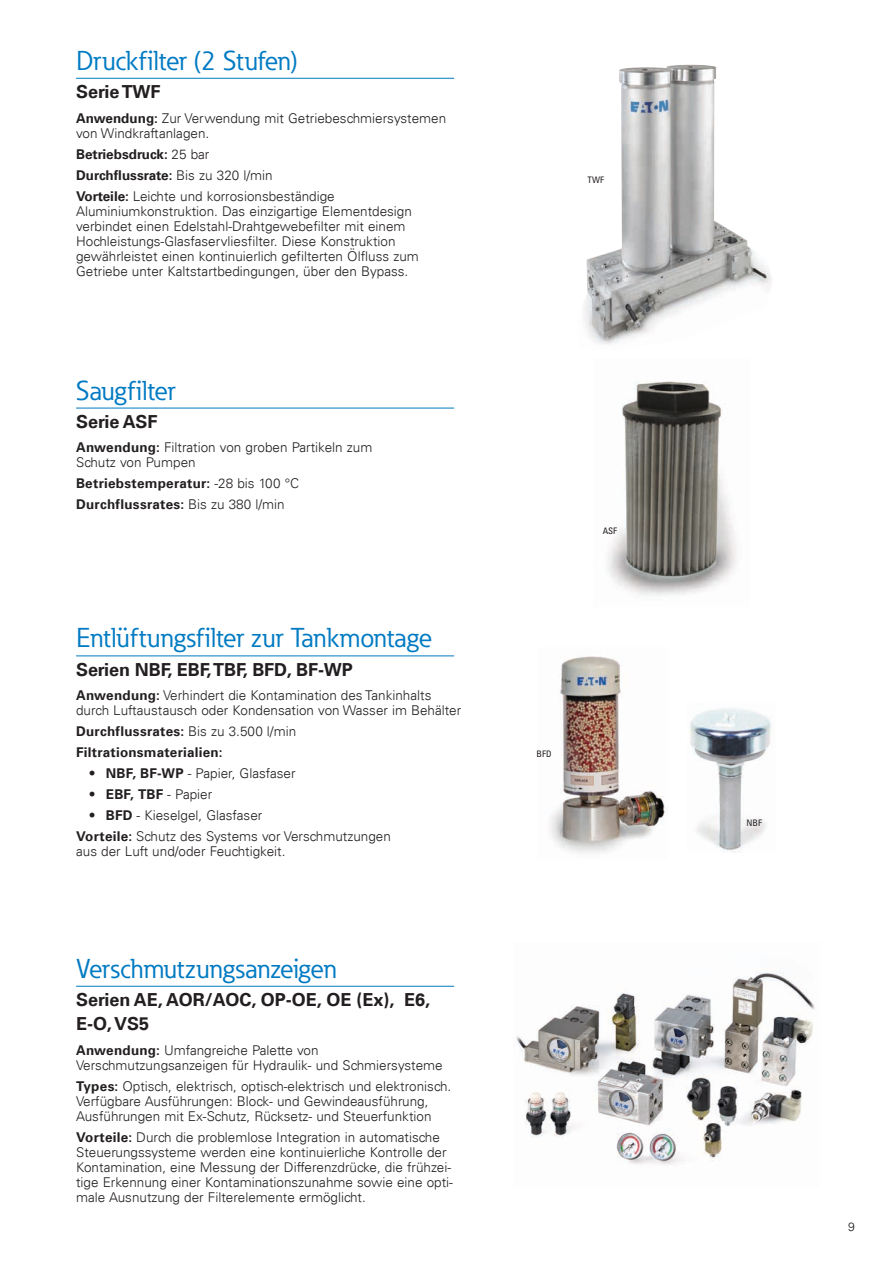
<style>
.page{position:relative;width:893px;height:1263px;background:#fff}
.page>*{position:absolute;margin:0;border:0;box-sizing:border-box;transform-origin:0 0}
.t1{font:27px "Eaton";color:#007ac2}
.t2{font:27px "Eaton";letter-spacing:-.02em;color:#007ac2}
.t3{font:700 18px/24px "Univers LT";color:#231f20}
.t4{font:300 13.5px/15px "Univers LT";color:#231f20}
.t5{font:700 13.5px/21px "Univers LT";letter-spacing:.02em;color:#231f20}
.t6{font:300 12px "Univers LT";color:#231f20}
.t7{font:condensed 9px "Univers LT";color:#231f20}
.s1{font-weight:700}
.s2{font-weight:300}
</style>
<div class="page">
<hr style="left:76px;top:78px;width:378px;height:1px;background:#007ac2">
<hr style="left:76px;top:408px;width:378px;height:1px;background:#007ac2">
<hr style="left:76px;top:655px;width:378px;height:1px;background:#007ac2">
<hr style="left:76px;top:986px;width:378px;height:1px;background:#007ac2">
<img style="left:690px;top:708px;width:81px;height:144px">
<img style="left:550px;top:656px;width:118px;height:197px">
<img style="left:608px;top:381px;width:129px;height:215px">
<img style="left:516px;top:971px;width:299px;height:194px">
<img style="left:584px;top:65px;width:187px;height:280px">
<h1 class="t2" style="left:76px;top:43px;width:223px">Druckfilter (2 Stufen)</h1>
<h2 class="t3" style="left:76px;top:80px;width:86px">Serie TWF</h2>
<p class="t4" style="left:76px;top:110px;width:372px"><span class="s1">Anwendung:</span> Zur Verwendung mit Getriebeschmiersystemen von Windkraftanlagen.</p>
<p class="t4" style="left:76px;top:143px;width:260px;line-height:21px"><span class="s1">Betriebsdruck:</span> 25 bar<br><span class="s1">Durchflussrate:</span> Bis zu 320 l/min<br><span class="s1">Vorteile:</span> Leichte und korrosionsbeständige</p>
<p class="t4" style="left:76px;top:203px;width:344px">Aluminiumkonstruktion. Das einzigartige Elementdesign verbindet einen Edelstahl-Drahtgewebefilter mit einem Hochleistungs-Glasfaservliesfilter. Diese Konstruktion gewährleistet einen kontinuierlich gefilterten Ölfluss zum Getriebe unter Kaltstartbedingungen, über den Bypass.</p>
<h1 class="t1" style="left:76px;top:373px;width:100px">Saugfilter</h1>
<h2 class="t3" style="left:76px;top:410px;width:83px">Serie ASF</h2>
<p class="t4" style="left:76px;top:440px;width:298px"><span class="s1">Anwendung:</span> Filtration von groben Partikeln zum<br>Schutz von Pumpen</p>
<p class="t5" style="left:76px;top:473px;width:224px">Betriebstemperatur: <span class="s2">-28 bis 100 °C<br></span>Durchflussrates: <span class="s2">Bis zu 380 l/min</span></p>
<h1 class="t1" style="left:76px;top:621px;width:358px">Entlüftungsfilter zur Tankmontage</h1>
<h2 class="t3" style="left:76px;top:657px;width:278px">Serien NBF, EBF, TBF, BFD, BF-WP</h2>
<p class="t4" style="left:76px;top:688px;width:387px"><span class="s1">Anwendung:</span> Verhindert die Kontamination des Tankinhalts durch Luftaustausch oder Kondensation von Wasser im Behälter</p>
<p class="t5" style="left:76px;top:721px;width:222px">Durchflussrates: <span class="s2">Bis zu 3.500 l/min<br></span>Filtrationsmaterialien:</p>
<p class="t4" style="left:89px;top:766px;width:208px">• <span class="s1">NBF, BF-WP</span> - Papier, Glasfaser</p>
<p class="t4" style="left:89px;top:787px;width:125px">• <span class="s1">EBF, TBF</span> - Papier</p>
<p class="t4" style="left:76px;top:805px;width:316px;line-height:21px;text-indent:13px">• <span class="s1">BFD</span> - Kieselgel, Glasfaser<br><span class="s1">Vorteile:</span> Schutz des Systems vor Verschmutzungen</p>
<p class="t4" style="left:76px;top:844px;width:211px">aus der Luft und/oder Feuchtigkeit.</p>
<h1 class="t1" style="left:76px;top:951px;width:262px">Verschmutzungsanzeigen</h1>
<h2 class="t3" style="left:76px;top:988px;width:355px">Serien AE, AOR/AOC, OP-OE, OE (Ex), E6,<br>E-O, VS5</h2>
<p class="t4" style="left:76px;top:1042px;width:368px"><span class="s1">Anwendung:</span> Umfangreiche Palette von<br>Verschmutzungsanzeigen für Hydraulik- und Schmiersysteme</p>
<p class="t4" style="left:76px;top:1078px;width:377px"><span class="s1">Types:</span> Optisch, elektrisch, optisch-elektrisch und elektronisch.<br>Verfügbare Ausführungen: Block- und Gewindeausführung,<br>Ausführungen mit Ex-Schutz, Rücksetz- und Steuerfunktion</p>
<p class="t4" style="left:76px;top:1129px;width:378px"><span class="s1">Vorteile:</span> Durch die problemlose Integration in automatische Steuerungssysteme werden eine kontinuierliche Kontrolle der Kontamination, eine Messung der Differenzdrücke, die frühzei&shy;tige Erkennung einer Kontaminationszunahme sowie eine opti&shy;male Ausnutzung der Filterelemente ermöglicht.</p>
<p class="t7" style="left:588px;top:174px;width:18px">TWF</p>
<p class="t7" style="left:603px;top:525px;width:16px">ASF</p>
<p class="t7" style="left:537px;top:748px;width:16px">BFD</p>
<p class="t7" style="left:746px;top:817px;width:17px">NBF</p>
<p class="t6" style="left:848px;top:1220px;width:8px">9</p>
</div>
